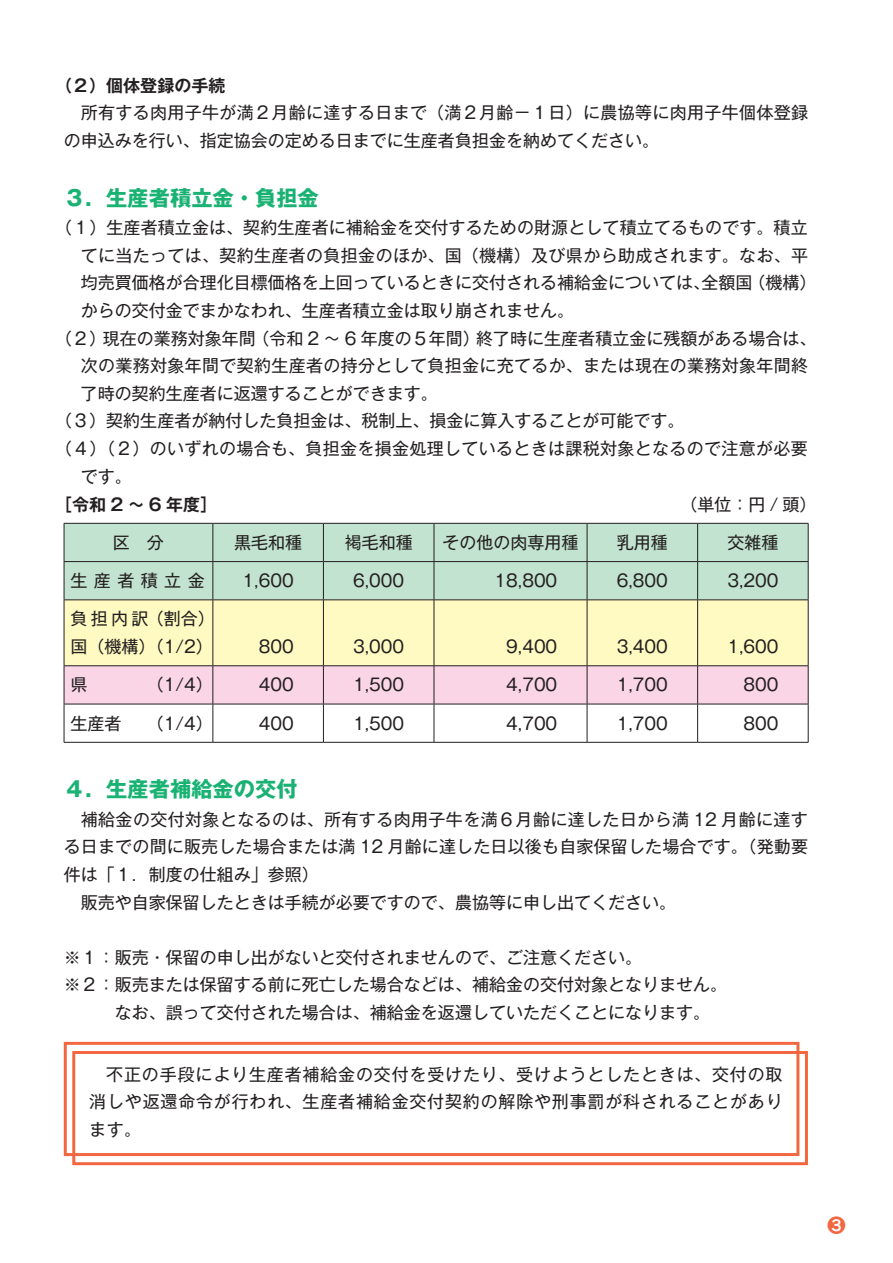
<style>
.page{position:relative;width:893px;height:1263px;background:#fff}
.page>*{position:absolute;margin:0;border:0;box-sizing:border-box;transform-origin:0 0}
.t1{font:700 21.3px "Gothic MB101 Pr 5";color:#19b273}
.t2{font:18px "Rodin NTLG Pro DB";color:#f26640}
.t3{font:16.95px/27.6px "Gothic MB101 Pr 5";color:#231f20}
.t4{font:16.95px/27.6px "Gothic MB101 Pr 5";letter-spacing:.02em;color:#231f20}
.t5{font:16.95px "Gothic MB101 Pr 5";letter-spacing:.025em;color:#231f20}
.t6{font:700 16.95px "Gothic MB101 Pr 5 De";color:#231f20}
</style>
<div class="page">
<div style="left:65px;top:524px;width:743px;height:76px;background:#c2e3cf"></div>
<div style="left:65px;top:601px;width:743px;height:64px;background:#fffac1"></div>
<div style="left:65px;top:666px;width:743px;height:38px;background:#fad5e5"></div>
<hr style="left:64px;top:523px;width:149px;height:1px;background:#231f20">
<hr style="left:64px;top:524px;width:1px;height:37px;background:#231f20">
<hr style="left:213px;top:523px;width:110px;height:1px;background:#231f20">
<hr style="left:213px;top:524px;width:1px;height:37px;background:#231f20">
<hr style="left:323px;top:523px;width:111px;height:1px;background:#231f20">
<hr style="left:323px;top:524px;width:1px;height:37px;background:#231f20">
<hr style="left:434px;top:523px;width:153px;height:1px;background:#231f20">
<hr style="left:434px;top:524px;width:1px;height:37px;background:#231f20">
<hr style="left:587px;top:523px;width:111px;height:1px;background:#231f20">
<hr style="left:587px;top:524px;width:1px;height:37px;background:#231f20">
<hr style="left:698px;top:523px;width:110px;height:1px;background:#231f20">
<hr style="left:697px;top:524px;width:1px;height:37px;background:#231f20">
<hr style="left:808px;top:524px;width:1px;height:37px;background:#231f20">
<hr style="left:64px;top:561px;width:149px;height:1px;background:#231f20">
<hr style="left:64px;top:562px;width:1px;height:38px;background:#231f20">
<hr style="left:213px;top:561px;width:110px;height:1px;background:#231f20">
<hr style="left:213px;top:562px;width:1px;height:38px;background:#231f20">
<hr style="left:323px;top:561px;width:111px;height:1px;background:#231f20">
<hr style="left:323px;top:562px;width:1px;height:38px;background:#231f20">
<hr style="left:434px;top:561px;width:153px;height:1px;background:#231f20">
<hr style="left:434px;top:562px;width:1px;height:38px;background:#231f20">
<hr style="left:587px;top:561px;width:111px;height:1px;background:#231f20">
<hr style="left:587px;top:562px;width:1px;height:38px;background:#231f20">
<hr style="left:698px;top:561px;width:110px;height:1px;background:#231f20">
<hr style="left:697px;top:562px;width:1px;height:38px;background:#231f20">
<hr style="left:808px;top:562px;width:1px;height:38px;background:#231f20">
<hr style="left:64px;top:600px;width:149px;height:1px;background:#231f20">
<hr style="left:64px;top:600px;width:1px;height:65px;background:#231f20">
<hr style="left:213px;top:600px;width:110px;height:1px;background:#231f20">
<hr style="left:213px;top:600px;width:1px;height:65px;background:#231f20">
<hr style="left:323px;top:600px;width:111px;height:1px;background:#231f20">
<hr style="left:323px;top:600px;width:1px;height:65px;background:#231f20">
<hr style="left:434px;top:600px;width:153px;height:1px;background:#231f20">
<hr style="left:434px;top:600px;width:1px;height:65px;background:#231f20">
<hr style="left:587px;top:600px;width:111px;height:1px;background:#231f20">
<hr style="left:587px;top:600px;width:1px;height:65px;background:#231f20">
<hr style="left:698px;top:600px;width:110px;height:1px;background:#231f20">
<hr style="left:697px;top:600px;width:1px;height:65px;background:#231f20">
<hr style="left:808px;top:600px;width:1px;height:65px;background:#231f20">
<hr style="left:64px;top:665px;width:149px;height:1px;background:#231f20">
<hr style="left:64px;top:666px;width:1px;height:38px;background:#231f20">
<hr style="left:213px;top:665px;width:110px;height:1px;background:#231f20">
<hr style="left:213px;top:666px;width:1px;height:38px;background:#231f20">
<hr style="left:323px;top:665px;width:111px;height:1px;background:#231f20">
<hr style="left:323px;top:666px;width:1px;height:38px;background:#231f20">
<hr style="left:434px;top:665px;width:153px;height:1px;background:#231f20">
<hr style="left:434px;top:666px;width:1px;height:38px;background:#231f20">
<hr style="left:587px;top:665px;width:111px;height:1px;background:#231f20">
<hr style="left:587px;top:666px;width:1px;height:38px;background:#231f20">
<hr style="left:698px;top:665px;width:110px;height:1px;background:#231f20">
<hr style="left:697px;top:666px;width:1px;height:38px;background:#231f20">
<hr style="left:808px;top:666px;width:1px;height:38px;background:#231f20">
<hr style="left:64px;top:704px;width:149px;height:1px;background:#231f20">
<hr style="left:64px;top:704px;width:1px;height:38px;background:#231f20">
<hr style="left:213px;top:704px;width:110px;height:1px;background:#231f20">
<hr style="left:213px;top:704px;width:1px;height:38px;background:#231f20">
<hr style="left:323px;top:704px;width:111px;height:1px;background:#231f20">
<hr style="left:323px;top:704px;width:1px;height:38px;background:#231f20">
<hr style="left:434px;top:704px;width:153px;height:1px;background:#231f20">
<hr style="left:434px;top:704px;width:1px;height:38px;background:#231f20">
<hr style="left:587px;top:704px;width:111px;height:1px;background:#231f20">
<hr style="left:587px;top:704px;width:1px;height:38px;background:#231f20">
<hr style="left:698px;top:704px;width:110px;height:1px;background:#231f20">
<hr style="left:697px;top:704px;width:1px;height:38px;background:#231f20">
<hr style="left:808px;top:704px;width:1px;height:38px;background:#231f20">
<hr style="left:64px;top:742px;width:149px;height:1px;background:#231f20">
<hr style="left:213px;top:742px;width:110px;height:1px;background:#231f20">
<hr style="left:323px;top:742px;width:111px;height:1px;background:#231f20">
<hr style="left:434px;top:742px;width:153px;height:1px;background:#231f20">
<hr style="left:587px;top:742px;width:111px;height:1px;background:#231f20">
<hr style="left:698px;top:742px;width:110px;height:1px;background:#231f20">
<div style="left:64px;top:1042px;width:735px;height:114px;border:3px solid #f26640"></div>
<div style="left:72px;top:1051px;width:736px;height:114px;border:3px solid #f26640"></div>
<p class="t6" style="left:55px;top:71px;width:172px">（２）個体登録の手続</p>
<p class="t4" style="left:64px;top:97px;width:746px;text-indent:17px">所有する肉用子牛が満２月齢に達する日まで（満２月齢－１日）に農協等に肉用子牛個体登録の申込みを行い、指定協会の定める日までに生産者負担金を納めてください。</p>
<p class="t1" style="left:64px;top:180px;width:257px">３．生産者積立金・負担金</p>
<p class="t3" style="left:55px;top:212px;width:754px">（１）生産者積立金は、契約生産者に補給金を交付するための財源として積立てるものです。積立</p>
<p class="t4" style="left:81px;top:240px;width:729px">てに当たっては、契約生産者の負担金のほか、国（機構）及び県から助成されます。なお、平</p>
<p class="t3" style="left:81px;top:268px;width:737px">均売買価格が合理化目標価格を上回っているときに交付される補給金については、全額国（機構）</p>
<p class="t3" style="left:81px;top:295px;width:495px">からの交付金でまかなわれ、生産者積立金は取り崩されません。</p>
<p class="t3" style="left:55px;top:323px;width:763px">（２）現在の業務対象年間（令和 2 〜 6 年度の５年間）終了時に生産者積立金に残額がある場合は、</p>
<p class="t4" style="left:81px;top:350px;width:729px">次の業務対象年間で契約生産者の持分として負担金に充てるか、または現在の業務対象年間終</p>
<p class="t3" style="left:81px;top:378px;width:359px">了時の契約生産者に返還することができます。</p>
<p class="t3" style="left:55px;top:406px;width:631px">（３）契約生産者が納付した負担金は、税制上、損金に算入することが可能です。</p>
<p class="t4" style="left:55px;top:433px;width:754px">（４）（２）のいずれの場合も、負担金を損金処理しているときは課税対象となるので注意が必要</p>
<p class="t3" style="left:81px;top:461px;width:53px">です。</p>
<p class="t6" style="left:55px;top:491px;width:163px">［令和 2 〜 6 年度］</p>
<p class="t3" style="left:680px;top:490px;width:138px">（単位：円 / 頭）</p>
<p class="t3" style="left:113px;top:527px;width:53px">区　分</p>
<p class="t3" style="left:234px;top:527px;width:70px">黒毛和種</p>
<p class="t3" style="left:345px;top:527px;width:70px">褐毛和種</p>
<p class="t3" style="left:442px;top:527px;width:138px">その他の肉専用種</p>
<p class="t3" style="left:617px;top:527px;width:53px">乳用種</p>
<p class="t3" style="left:727px;top:527px;width:53px">交雑種</p>
<p class="t3" style="left:70px;top:565px;width:136px">生産者積立金</p>
<p class="t3" style="left:243px;top:565px;width:53px">1,600</p>
<p class="t3" style="left:353px;top:565px;width:53px">6,000</p>
<p class="t3" style="left:495px;top:565px;width:64px">18,800</p>
<p class="t3" style="left:617px;top:565px;width:53px">6,800</p>
<p class="t3" style="left:727px;top:565px;width:53px">3,200</p>
<p class="t3" style="left:70px;top:604px;width:146px">負担内訳（割合）国（機構）（1/2）</p>
<p class="t3" style="left:259px;top:631px;width:36px">800</p>
<p class="t3" style="left:353px;top:631px;width:53px">3,000</p>
<p class="t3" style="left:506px;top:631px;width:53px">9,400</p>
<p class="t3" style="left:617px;top:631px;width:53px">3,400</p>
<p class="t3" style="left:727px;top:631px;width:53px">1,600</p>
<p class="t3" style="left:70px;top:670px;width:144px">県　　　 （1/4）</p>
<p class="t3" style="left:259px;top:670px;width:36px">400</p>
<p class="t3" style="left:353px;top:670px;width:53px">1,500</p>
<p class="t3" style="left:506px;top:670px;width:53px">4,700</p>
<p class="t3" style="left:617px;top:670px;width:53px">1,700</p>
<p class="t3" style="left:743px;top:670px;width:36px">800</p>
<p class="t3" style="left:70px;top:708px;width:144px">生産者　 （1/4）</p>
<p class="t3" style="left:259px;top:708px;width:36px">400</p>
<p class="t3" style="left:353px;top:708px;width:53px">1,500</p>
<p class="t3" style="left:506px;top:708px;width:53px">4,700</p>
<p class="t3" style="left:617px;top:708px;width:53px">1,700</p>
<p class="t3" style="left:743px;top:708px;width:36px">800</p>
<p class="t1" style="left:64px;top:772px;width:235px">４．生産者補給金の交付</p>
<p class="t5" style="left:81px;top:805px;width:729px">補給金の交付対象となるのは、所有する肉用子牛を満６月齢に達した日から満 12 月齢に達す</p>
<p class="t3" style="left:64px;top:831px;width:746px">る日までの間に販売した場合または満 12 月齢に達した日以後も自家保留した場合です。（発動要</p>
<p class="t3" style="left:64px;top:859px;width:257px">件は「１．制度の仕組み」参照）</p>
<p class="t3" style="left:81px;top:887px;width:597px">販売や自家保留したときは手続が必要ですので、農協等に申し出てください。</p>
<p class="t3" style="left:64px;top:942px;width:580px">※１：販売・保留の申し出がないと交付されませんので、ご注意ください。</p>
<p class="t3" style="left:64px;top:970px;width:665px">※２：販売または保留する前に死亡した場合などは、補給金の交付対象となりません。</p>
<p class="t3" style="left:115px;top:997px;width:597px">なお、誤って交付された場合は、補給金を返還していただくことになります。</p>
<p class="t3" style="left:89px;top:1059px;width:695px;text-align:justify;text-indent:17px">不正の手段により生産者補給金の交付を受けたり、受けようとしたときは、交付の取消しや返還命令が行われ、生産者補給金交付契約の解除や刑事罰が科されることがあります。</p>
<p class="t2" style="left:827px;top:1213px;width:20px">❸</p>
</div>
